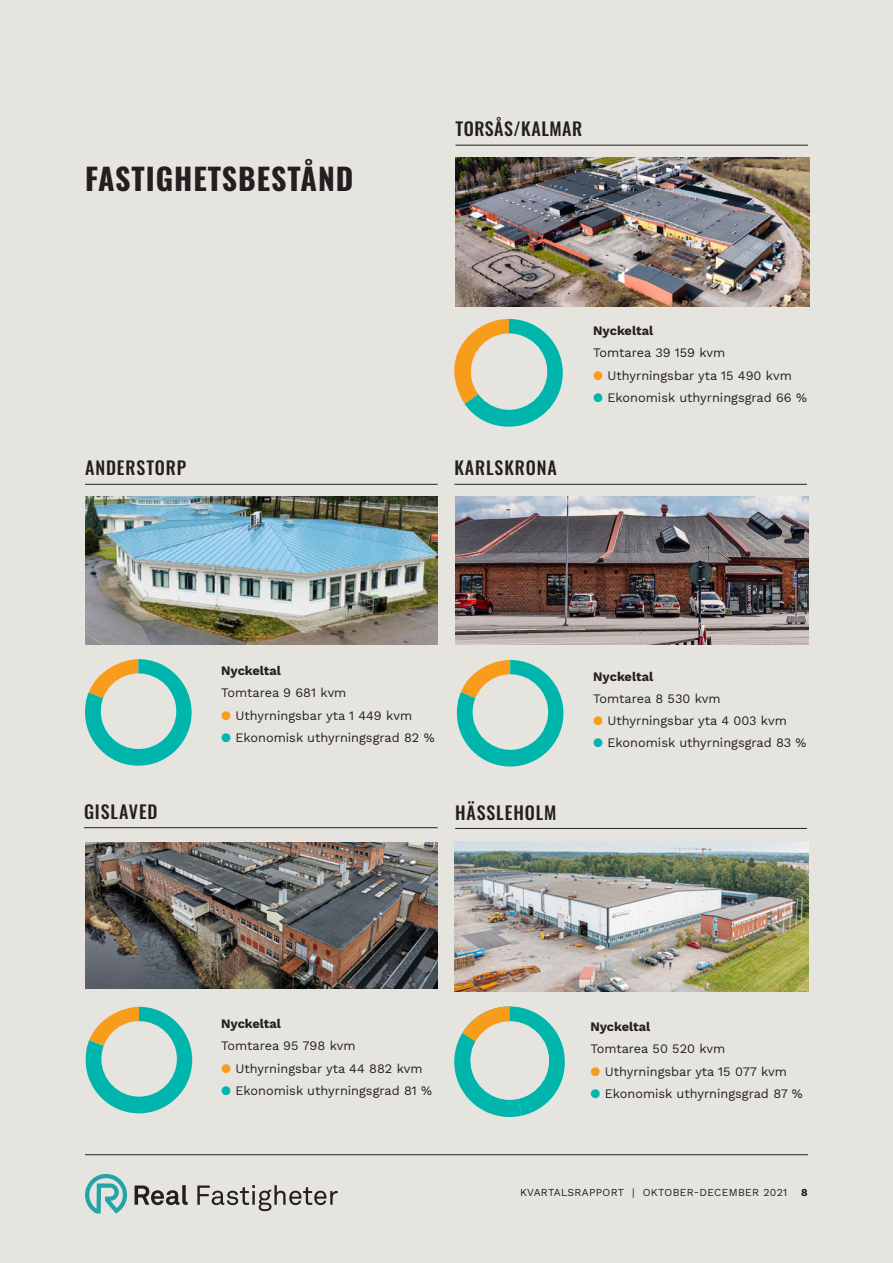
<style>
.page{position:relative;width:893px;height:1263px;background:#e6e4df}
.page>*{position:absolute;margin:0;border:0;box-sizing:border-box;transform-origin:0 0}
.t1{font:700 30px "Oswald";letter-spacing:.03em;color:#231f20}
.t2{font:500 18px "Oswald";letter-spacing:.05em;color:#231f20}
.t3{font:500 18px "Oswald";letter-spacing:.03em;color:#231f20}
.t4{font:12.75px "Work Sans";color:#231f20}
.t5{font:700 12.75px "Work Sans";color:#231f20}
.t6{font:10.5px "Work Sans";letter-spacing:.03em;color:#231f20}
.t7{font:700 10.5px "Work Sans";color:#231f20}
.s1{color:#f89c1c}
.s2{color:#00b5ac}
</style>
<div class="page">
<img style="left:455px;top:157px;width:355px;height:149px">
<img style="left:85px;top:842px;width:353px;height:147px">
<img style="left:85px;top:496px;width:352px;height:148px">
<hr style="left:85px;top:484px;width:353px;height:1px;background:#231f20">
<hr style="left:455px;top:145px;width:353px;height:1px;background:#231f20">
<hr style="left:84px;top:827px;width:354px;height:1px;background:#231f20">
<hr style="left:454px;top:484px;width:353px;height:1px;background:#231f20">
<img style="left:455px;top:496px;width:353px;height:148px">
<svg style="left:85px;top:659px;width:107px;height:107px"></svg>
<div style="left:101px;top:673px;width:75px;height:76px;background:#e6e4df;border-radius:50%"></div>
<svg style="left:454px;top:319px;width:109px;height:108px"></svg>
<div style="left:471px;top:333px;width:76px;height:77px;background:#e6e4df;border-radius:50%"></div>
<svg style="left:197px;top:1185px;width:141px;height:26px"></svg>
<svg style="left:85px;top:1174px;width:103px;height:39px"></svg>
<hr style="left:85px;top:1154px;width:723px;height:1px;background:#231f20">
<svg style="left:86px;top:1007px;width:106px;height:106px"></svg>
<div style="left:101px;top:1021px;width:76px;height:75px;background:#e6e4df;border-radius:50%"></div>
<svg style="left:457px;top:660px;width:106px;height:106px"></svg>
<div style="left:473px;top:674px;width:75px;height:76px;background:#e6e4df;border-radius:50%"></div>
<img style="left:454px;top:842px;width:354px;height:149px">
<hr style="left:455px;top:828px;width:352px;height:1px;background:#231f20">
<svg style="left:454px;top:1006px;width:111px;height:111px"></svg>
<div style="left:471px;top:1021px;width:78px;height:79px;background:#e6e4df;border-radius:50%"></div>
<h1 class="t1" style="left:85px;top:163px;width:270px">FASTIGHETSBESTÅND</h1>
<h2 class="t2" style="left:85px;top:459px;width:103px">ANDERSTORP</h2>
<h2 class="t3" style="left:455px;top:120px;width:128px">TORSÅS/KALMAR</h2>
<h2 class="t2" style="left:454px;top:459px;width:104px">KARLSKRONA</h2>
<p class="t5" style="left:593px;top:323px;width:62px">Nyckeltal</p>
<p class="t4" style="left:593px;top:343px;width:134px">Tomtarea 39 159 kvm</p>
<p class="t4" style="left:593px;top:365px;width:200px"><span class="s1">●</span> Uthyrningsbar yta 15 490 kvm</p>
<p class="t4" style="left:593px;top:388px;width:215px"><span class="s2">●</span> Ekonomisk uthyrningsgrad 66 %</p>
<h2 class="t2" style="left:84px;top:802px;width:75px">GISLAVED</h2>
<p class="t5" style="left:221px;top:663px;width:62px">Nyckeltal</p>
<p class="t4" style="left:221px;top:683px;width:127px">Tomtarea 9 681 kvm</p>
<p class="t4" style="left:221px;top:706px;width:193px"><span class="s1">●</span> Uthyrningsbar yta 1 449 kvm</p>
<p class="t4" style="left:221px;top:728px;width:215px"><span class="s2">●</span> Ekonomisk uthyrningsgrad 82 %</p>
<h2 class="t2" style="left:455px;top:803px;width:103px">HÄSSLEHOLM</h2>
<p class="t5" style="left:593px;top:669px;width:62px">Nyckeltal</p>
<p class="t4" style="left:593px;top:689px;width:129px">Tomtarea 8 530 kvm</p>
<p class="t4" style="left:593px;top:711px;width:195px"><span class="s1">●</span> Uthyrningsbar yta 4 003 kvm</p>
<p class="t4" style="left:593px;top:733px;width:215px"><span class="s2">●</span> Ekonomisk uthyrningsgrad 83 %</p>
<p class="t5" style="left:221px;top:1016px;width:62px">Nyckeltal</p>
<p class="t4" style="left:221px;top:1036px;width:136px">Tomtarea 95 798 kvm</p>
<p class="t4" style="left:221px;top:1059px;width:203px"><span class="s1">●</span> Uthyrningsbar yta 44 882 kvm</p>
<p class="t4" style="left:221px;top:1081px;width:213px"><span class="s2">●</span> Ekonomisk uthyrningsgrad 81 %</p>
<p class="t5" style="left:590px;top:1019px;width:62px">Nyckeltal</p>
<p class="t4" style="left:590px;top:1039px;width:137px">Tomtarea 50 520 kvm</p>
<p class="t4" style="left:590px;top:1061px;width:198px"><span class="s1">●</span> Uthyrningsbar yta 15 077 kvm</p>
<p class="t4" style="left:590px;top:1084px;width:214px"><span class="s2">●</span> Ekonomisk uthyrningsgrad 87 %</p>
<p class="t6" style="left:520px;top:1185px;width:269px">KVARTALSRAPPORT | OKTOBER-DECEMBER 2021</p>
<p class="t7" style="left:801px;top:1187px;width:8px">8</p>
</div>
